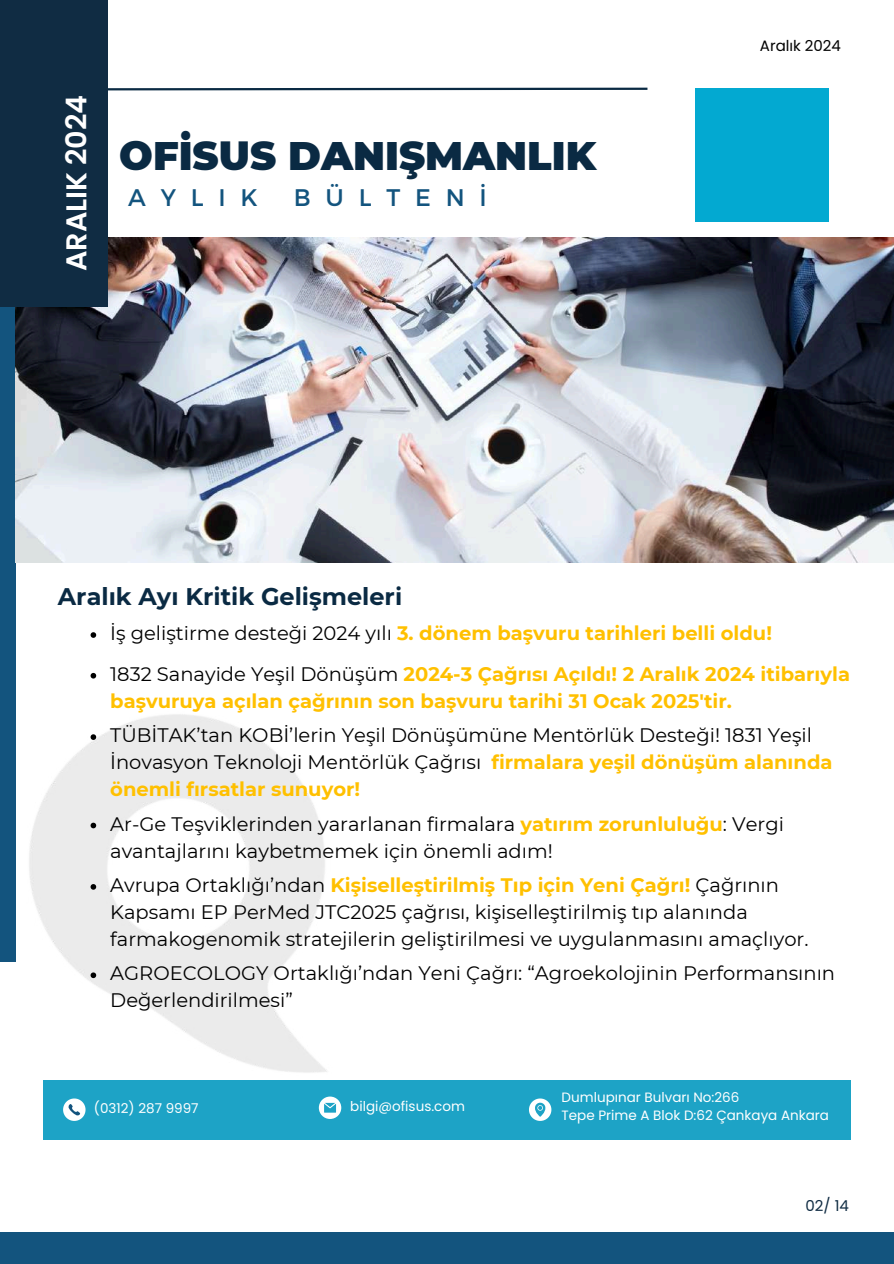
<style>
.page{position:relative;width:894px;height:1264px;background:#fff}
.page>*{position:absolute;margin:0;border:0;box-sizing:border-box;transform-origin:0 0}
.t1{font:900 39.75px "Montserrat";color:#0a2a43}
.t2{font:600 28.65px "Poppins";color:#fff}
.t3{font:700 24px "Montserrat";color:#0a2a43}
.t4{font:24px "Montserrat";letter-spacing:.62em;color:#13547e}
.t5{font:19.5px/27px "Montserrat";color:#000}
.t6{font:700 19.5px/27px "Montserrat";color:#ffc000}
.t7{font:15px "Poppins";color:#000}
.t8{font:15px "Poppins";color:#102c43}
.t9{font:13.5px/18px "Poppins";color:#fff}
.s1{font-weight:400;color:#000}
.s2{font-weight:700;color:#ffc000}
</style>
<div class="page">
<img style="left:15px;top:693px;width:312px;height:380px">
<svg style="left:107px;top:86px;width:541px;height:6px"></svg>
<div style="left:694px;top:89px;width:134px;height:133px;background:#03a9d1"></div>
<div style="left:0;top:164px;width:15px;height:798px;background:#13547e"></div>
<img style="left:15px;top:238px;width:878px;height:325px">
<div style="left:0;top:0;width:107px;height:306px;background:#102c43"></div>
<div style="left:0;top:1231px;width:893px;height:32px;background:#13547e"></div>
<div style="left:43px;top:1080px;width:807px;height:59px;background:#1da3c6"></div>
<svg style="left:63px;top:1098px;width:22px;height:22px"></svg>
<svg style="left:319px;top:1096px;width:22px;height:22px"></svg>
<svg style="left:529px;top:1098px;width:22px;height:22px"></svg>
<svg style="left:90px;top:632px;width:6px;height:6px"></svg>
<svg style="left:90px;top:673px;width:6px;height:5px"></svg>
<svg style="left:90px;top:734px;width:6px;height:6px"></svg>
<svg style="left:90px;top:822px;width:6px;height:6px"></svg>
<svg style="left:90px;top:884px;width:6px;height:5px"></svg>
<svg style="left:90px;top:972px;width:6px;height:6px"></svg>
<h2 class="t2" style="left:56px;top:271px;width:178px;rotate:-90deg">ARALIK 2024</h2>
<h1 class="t1" style="left:119px;top:131px;width:478px">OFİSUS DANIŞMANLIK</h1>
<p class="t4" style="left:128px;top:182px;width:131px">AYLIK</p>
<p class="t4" style="left:293px;top:182px;width:194px">BÜLTENİ</p>
<p class="t3" style="left:58px;top:582px;width:342px">Aralık Ayı Kritik Gelişmeleri</p>
<p class="t7" style="left:759px;top:35px;width:83px">Aralık 2024</p>
<p class="t6" style="left:110px;top:619px;width:663px"><span class="s1">İş gelişti rme desteği 2024 yılı</span> 3. dönem başvuru tarihleri belli oldu!</p>
<p class="t6" style="left:110px;top:660px;width:741px"><span class="s1">1832 Sanayide Yeşi l Dönüşüm</span> 2024-3 Çağrısı Açıldı! 2 Aralık 2024 itibarıyla başvuruya açılan çağrının son başvuru tarihi 31 Ocak 2025'tir.</p>
<p class="t5" style="left:110px;top:721px;width:723px">TÜBİTAK’tan KOBİ’leri n Yeşi l Dönüşümüne Mentörlük Desteği! 1831 Yeşi l<br>İnovasyon Teknoloji Mentörlük Çağrısı <span class="s2">firmalara yeşil dönüşüm alanında önemli fırsatlar sunuyor!</span></p>
<p class="t5" style="left:110px;top:810px;width:671px">Ar-Ge Teşvi kleri nden yararlanan fi rmalara <span class="s2">yatırım zorunluluğu</span>: Vergi avantajlarını kaybetmemek içi n önemli adım!</p>
<p class="t5" style="left:110px;top:871px;width:699px">Avrupa Ortaklığı’ndan <span class="s2">Kişiselleştirilmiş Tıp için Yeni Çağrı!</span> Çağrının<br>Kapsamı EP PerMed JTC2025 çağrısı, kişiselleşti ri lmiş tıp alanında farmakogenomi k strateji leri n gelişti ri lmesi ve uygulanmasını amaçlıyor.</p>
<p class="t5" style="left:110px;top:959px;width:726px">AGROECOLOGY Ortaklığı’ndan Yeni Çağrı: “Agroekoloji ni n Performansının<br>Değerlendi ri lmesi”</p>
<p class="t9" style="left:94px;top:1099px;width:106px">(0312) 287 9997</p>
<p class="t9" style="left:350px;top:1097px;width:116px">bilgi@ofisus.com</p>
<p class="t9" style="left:561px;top:1088px;width:269px">Dumlupınar Bulvarı No:266<br>Tepe Prime A Blok D:62 Çankaya Ankara</p>
<p class="t8" style="left:805px;top:1195px;width:45px">02/ 14</p>
</div>
